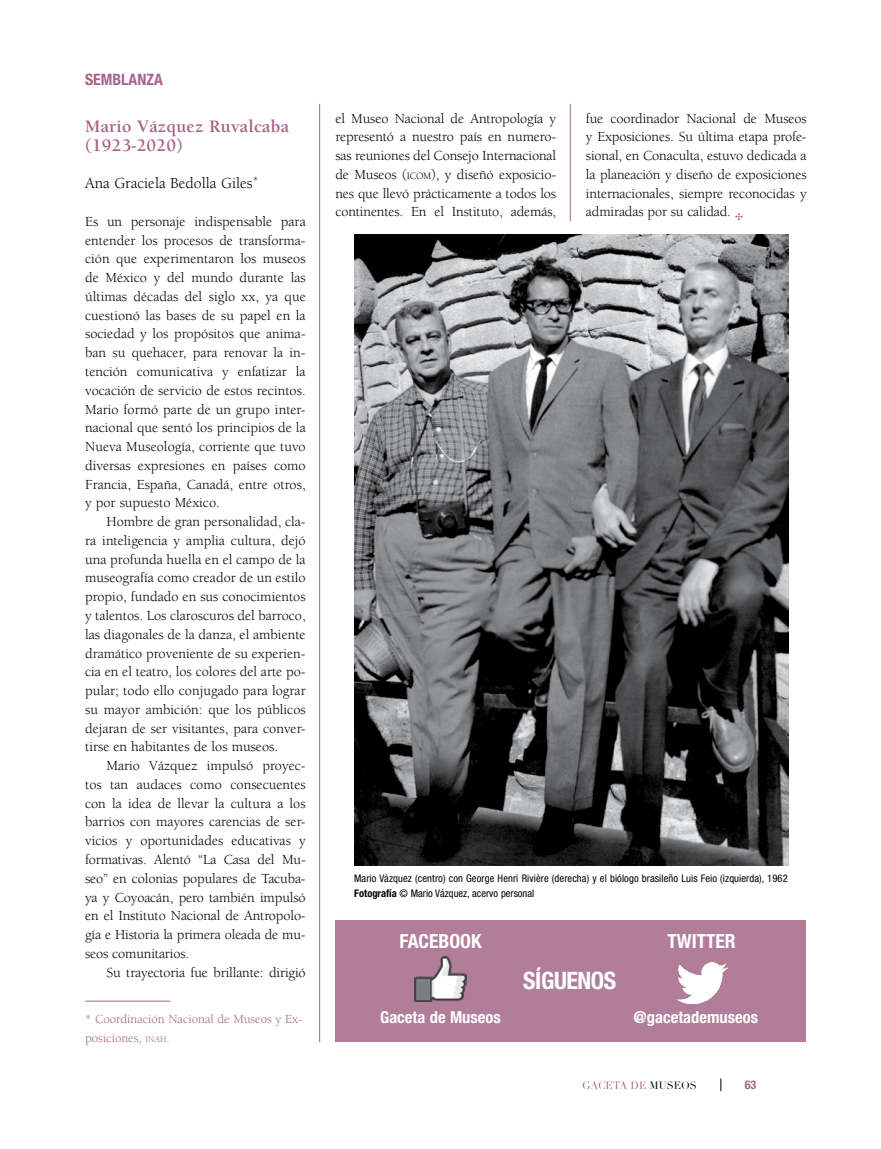
<style>
.page{position:relative;width:881px;height:1149px;background:#fff}
.page>*{position:absolute;margin:0;border:0;box-sizing:border-box;transform-origin:0 0}
.t1{font:700 condensed 24px "Helvetica Neue";letter-spacing:-.02em;color:#fff}
.t2{font:700 condensed 19.5px "Helvetica Neue";color:#fff}
.t3{font:700 18px/18.8px "Berkeley";letter-spacing:.01em;color:#a86389}
.t4{font:700 condensed 16.5px "Helvetica Neue";color:#fff}
.t5{font:15.75px "Berkeley";color:#000}
.t6{font:700 condensed 15.75px "Helvetica Neue";color:#a86389}
.t7{font:14.25px/18.8px "Berkeley";letter-spacing:-.01em;color:#000;text-align:justify}
.t8{font:12.75px/18.8px "Berkeley";color:#a86389}
.t9{font:700 condensed 12px "Helvetica Neue";color:#a86389}
.t10{font:condensed 10.5px/15px "Helvetica Neue";letter-spacing:.01em;color:#000}
.t11{font:10.5px "Didot LH";color:#a86389}
.s1{font-size:8.85px}
.s2{font-style:inherit}
.s3{font-size:10.05px}
.s4{color:#a86389}
.s5{font-weight:700}
.s6{color:#000}
</style>
<div class="page">
<svg style="left:720px;top:1078px;width:1px;height:12px"></svg>
<hr style="left:85px;top:1000px;width:85px;height:1px;background:#a86389">
<div style="left:335px;top:920px;width:470px;height:121px;background:#b27d99"></div>
<hr style="left:319px;top:104px;width:1px;height:937px;background:#a86389">
<hr style="left:569px;top:104px;width:1px;height:117px;background:#a86389">
<img style="left:354px;top:234px;width:434px;height:631px">
<img style="left:415px;top:956px;width:51px;height:44px">
<img style="left:676px;top:962px;width:50px;height:40px">
<p class="t6" style="left:85px;top:70px;width:79px">SEMBLANZA</p>
<p class="t3" style="left:85px;top:117px;width:205px">Mario Vázquez Ruvalcaba (1923-2020)</p>
<p class="t5" style="left:85px;top:175px;width:174px">Ana Graciela Bedolla Giles<sup>*</sup></p>
<p class="t7" style="left:85px;top:212px;width:222px">Es un personaje indispensable para entender los procesos de transforma&shy;ción que experimentaron los museos de México y del mundo durante las últimas décadas del siglo xx, ya que cuestionó las bases de su papel en la sociedad y los propósitos que anima&shy;ban su quehacer, para renovar la in&shy;tención comunicativa y enfatizar la vocación de servicio de estos recintos.<br>Mario formó parte de un grupo inter&shy;nacional que sentó los principios de la Nueva Museología, corriente que tuvo diversas expresiones en países como Francia, España, Canadá, entre otros, y por supuesto México.</p>
<p class="t7" style="left:85px;top:512px;width:222px;text-indent:21px">Hombre de gran personalidad, cla&shy;ra inteligencia y amplia cultura, dejó una profunda huella en el campo de la museografía como creador de un estilo propio, fundado en sus conocimientos y talentos. Los claroscuros del barroco, las diagonales de la danza, el ambiente dramático proveniente de su experien&shy;cia en el teatro, los colores del arte po&shy;pular; todo ello conjugado para lograr su mayor ambición: que los públicos dejaran de ser visitantes, para conver&shy;tirse en habitantes de los museos.</p>
<p class="t7" style="left:85px;top:756px;width:222px;text-indent:21px">Mario Vázquez impulsó proyec&shy;tos tan audaces como consecuentes con la idea de llevar la cultura a los barrios con mayores carencias de ser&shy;vicios y oportunidades educativas y formativas. Alentó “La Casa del Mu&shy;seo” en colonias populares de Tacuba&shy;ya y Coyoacán, pero también impulsó en el Instituto Nacional de Antropolo&shy;gía e Historia la primera oleada de mu&shy;seos comunitarios.</p>
<p class="t7" style="left:106px;top:962px;width:201px">Su trayectoria fue brillante: dirigió</p>
<p class="t8" style="left:85px;top:1009px;width:219px">* Coordinación Nacional de Museos y Ex&shy;posiciones, <span class="s1">INAH</span><span class="s2">.</span></p>
<p class="t7" style="left:335px;top:109px;width:222px">el Museo Nacional de Antropología y representó a nuestro país en numero&shy;sas reuniones del Consejo Internacional de Museos (<span class="s3">ICOM</span>), y diseñó exposicio&shy;nes que llevó prácticamente a todos los continentes. En el Instituto, además,</p>
<p class="t7" style="left:585px;top:109px;width:222px">fue coordinador Nacional de Museos y Exposiciones. Su última etapa profe&shy;sional, en Conaculta, estuvo dedicada a la planeación y diseño de exposiciones internacionales, siempre reconocidas y admiradas por su calidad. <span class="s4">✣</span></p>
<p class="t10" style="left:354px;top:870px;width:435px">Mario Vázquez (centro) con George Henri Rivière (derecha) y el biólogo brasileño Luis Feio (izquierda), 1962<br><span class="s5">Fotografía</span> © Mario Vázquez, acervo personal</p>
<h2 class="t2" style="left:399px;top:929px;width:83px">FACEBOOK</h2>
<p class="t4" style="left:380px;top:1007px;width:122px">Gaceta de Museos</p>
<h1 class="t1" style="left:523px;top:965px;width:95px">SÍGUENOS</h1>
<h2 class="t2" style="left:667px;top:929px;width:70px">TWITTER</h2>
<p class="t4" style="left:633px;top:1007px;width:126px">@gacetademuseos</p>
<p class="t11" style="left:582px;top:1078px;width:116px">GACETA DE <span class="s6">MUSEOS</span></p>
<p class="t9" style="left:744px;top:1077px;width:13px">63</p>
</div>
